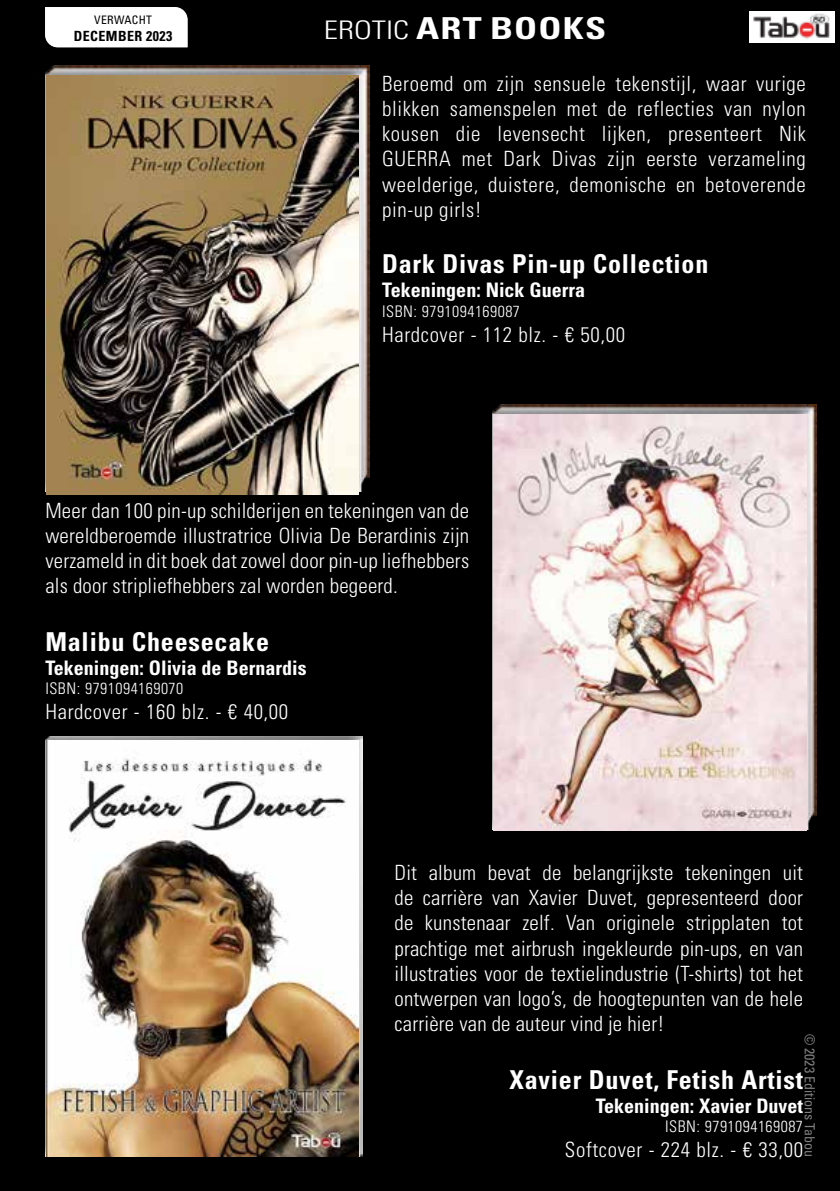
<style>
.page{position:relative;width:840px;height:1191px;background:#fff}
.page>*{position:absolute;margin:0;border:0;box-sizing:border-box;transform-origin:0 0}
.t1{font:700 condensed 30.2px "Univers";letter-spacing:.03em;color:#fff;scale:1.25 1}
.t2{font:700 condensed 26px "Univers LT Std";letter-spacing:.03em;color:#fff}
.t3{font:300 condensed 21px/25.2px "Univers LT Std";letter-spacing:.03em;color:#fff;text-align:justify}
.t4{font:700 condensed 20px "Univers LT Std";color:#fff}
.t5{font:300 condensed 16px "Univers LT Std";letter-spacing:.03em;color:#fff}
.t6{font:condensed 14px "Univers";color:#fff}
.t7{font:700 condensed 14px "Univers";letter-spacing:.03em;color:#000}
.t8{font:condensed 11.6px "Univers";letter-spacing:.03em;color:#000}
.s1{font-weight:300;font-size:25.6px}
</style>
<div class="page">
<div style="left:0;top:0;width:839px;height:54px;background:#000"></div>
<div style="left:0;top:54px;width:839px;height:1137px;background:#000"></div>
<div style="left:45px;top:7px;width:143px;height:41px;background:#fff"></div>
<div style="left:34px;top:62px;width:331px;height:438px;background:#000;opacity:.5"></div>
<img style="left:47px;top:76px;width:311px;height:418px">
<div style="left:33px;top:726px;width:333px;height:436px;background:#000;opacity:.5"></div>
<img style="left:47px;top:740px;width:311px;height:417px">
<div style="left:480px;top:400px;width:333px;height:436px;background:#000;opacity:.5"></div>
<img style="left:493px;top:414px;width:312px;height:416px">
<img style="left:749px;top:11px;width:84px;height:31px">
<p class="t8" style="left:94px;top:12px;width:59px">VERWACHT</p>
<p class="t7" style="left:74px;top:27px;width:100px">DECEMBER 2023</p>
<h1 class="t1" style="left:323px;top:9px;width:227px"><span class="s1">EROTIC</span> ART BOOKS</h1>
<p class="t3" style="left:382px;top:71px;width:425px">Beroemd om zijn sensuele tekenstijl, waar vurige blikken samenspelen met de reflecties van nylon kousen die levensecht lijken, presenteert Nik GUERRA met Dark Divas zijn eerste verzameling weelderige, duistere, demonische en betoverende pin-up girls!</p>
<p class="t2" style="left:382px;top:248px;width:327px">Dark Divas Pin-up Collection</p>
<p class="t4" style="left:382px;top:278px;width:204px">Tekeningen: Nick Guerra</p>
<p class="t5" style="left:382px;top:301px;width:139px">ISBN: 9791094169087</p>
<p class="t3" style="left:382px;top:322px;width:244px">Hardcover - 112 blz. - € 50,00</p>
<p class="t3" style="left:45px;top:498px;width:425px">Meer dan 100 pin-up schilderijen en tekeningen van de wereldberoemde illustratrice Olivia De Berardinis zijn verzameld in dit boek dat zowel door pin-up liefhebbers als door stripliefhebbers zal worden begeerd.</p>
<p class="t2" style="left:45px;top:625px;width:225px">Malibu Cheesecake</p>
<p class="t4" style="left:45px;top:655px;width:262px">Tekeningen: Olivia de Bernardis</p>
<p class="t5" style="left:45px;top:678px;width:139px">ISBN: 9791094169070</p>
<p class="t3" style="left:45px;top:699px;width:244px">Hardcover - 160 blz. - € 40,00</p>
<p class="t3" style="left:394px;top:860px;width:410px">Dit album bevat de belangrijkste tekeningen uit de carrière van Xavier Duvet, gepresenteerd door de kunstenaar zelf. Van originele stripplaten tot prachtige met airbrush ingekleurde pin-ups, en van illustraties voor de textielindustrie (T-shirts) tot het ontwerpen van logo’s, de hoogtepunten van de hele carrière van de auteur vind je hier!</p>
<p class="t2" style="left:509px;top:1063px;width:295px">Xavier Duvet, Fetish Artist</p>
<p class="t4" style="left:595px;top:1093px;width:209px">Tekeningen: Xavier Duvet</p>
<p class="t5" style="left:664px;top:1116px;width:139px">ISBN: 9791094169087</p>
<p class="t3" style="left:564px;top:1137px;width:239px">Softcover - 224 blz. - € 33,00</p>
<p class="t6" style="left:818px;top:1033px;width:125px;rotate:90deg">© 2023 Editions Tabou</p>
</div>
